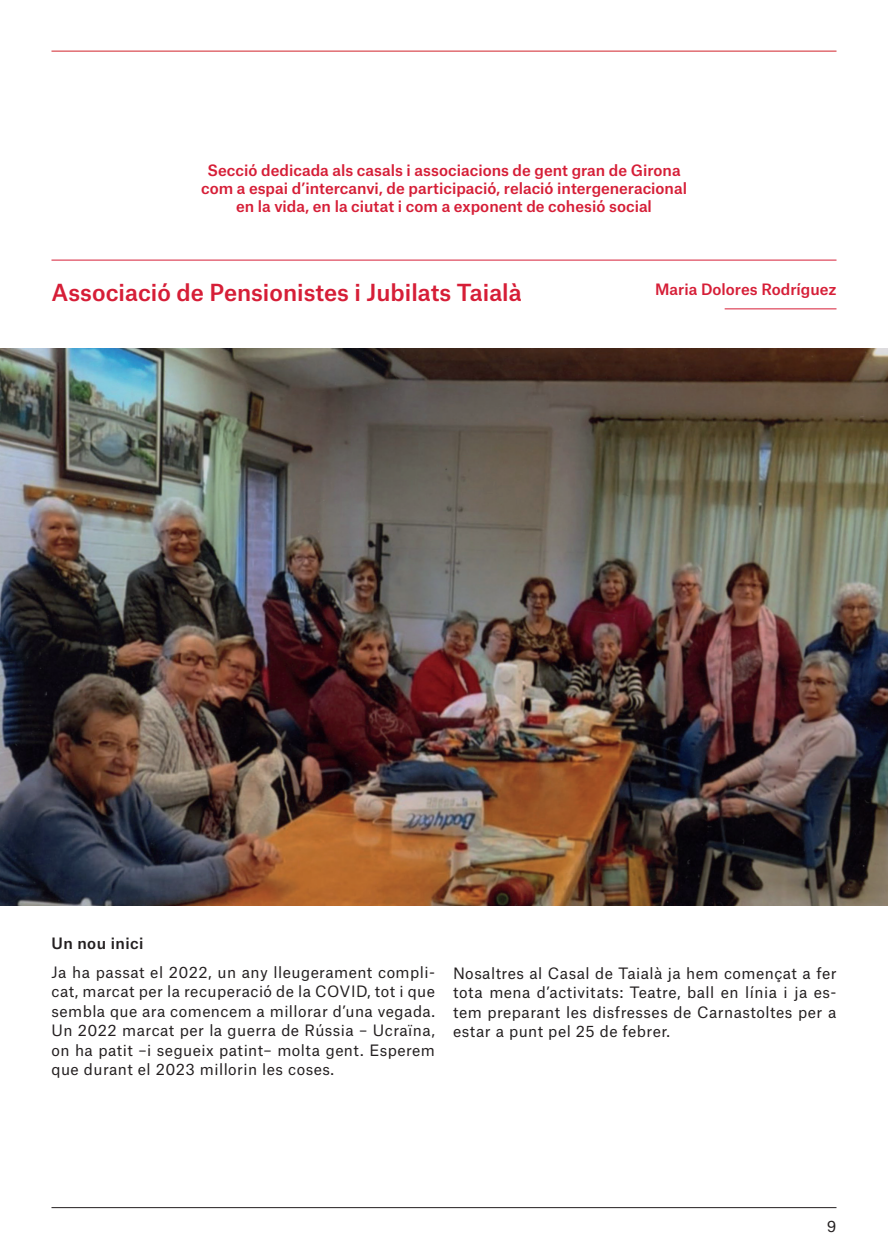
<style>
.page{position:relative;width:888px;height:1258px;background:#fff}
.page>*{position:absolute;margin:0;border:0;box-sizing:border-box;transform-origin:0 0}
.t1{font:500 22.5px "Atlas Grotesk";color:#d61e37}
.texto_corrido{font:15px/19.5px "Atlas Grotesk";letter-spacing:.03em;color:#231f20;text-align:justify}
.t2{font:500 15px "Atlas Grotesk";color:#d61e37}
.texto_corrido-2{font:500 15px "Atlas Grotesk";letter-spacing:.03em;color:#231f20}
</style>
<div class="page">
<hr style="left:51px;top:1207px;width:785px;height:1px;background:#231f20">
<hr style="left:51px;top:51px;width:785px;height:1px;background:#d1232a">
<hr style="left:51px;top:260px;width:785px;height:1px;background:#d61e37">
<hr style="left:725px;top:308px;width:111px;height:1px;background:#d61e37">
<img style="left:0;top:349px;width:888px;height:556px">
<p class="t2" style="left:207px;top:158px;width:475px">Secció dedicada als casals i associacions de gent gran de Girona</p>
<p class="t2" style="left:201px;top:176px;width:487px">com a espai d’intercanvi, de participació, relació intergeneracional</p>
<p class="t2" style="left:236px;top:194px;width:417px">en la vida, en la ciutat i com a exponent de cohesió social</p>
<p class="t1" style="left:51px;top:274px;width:472px">Associació de Pensionistes i Jubilats Taialà</p>
<p class="t2" style="left:655px;top:277px;width:183px">Maria Dolores Rodríguez</p>
<p class="texto_corrido-2" style="left:51px;top:931px;width:94px">Un nou inici</p>
<p class="texto_corrido" style="left:51px;top:960px;width:385px">Ja ha passat el 2022, un any lleugerament compli&shy;cat, marcat per la recuperació de la COVID, tot i que sembla que ara comencem a millorar d’una vegada.<br>Un 2022 marcat per la guerra de Rússia – Ucraïna, on ha patit –i segueix patint– molta gent. Esperem que durant el 2023 millorin les coses.</p>
<p class="texto_corrido" style="left:453px;top:961px;width:385px">Nosaltres al Casal de Taialà ja hem començat a fer tota mena d’activitats: Teatre, ball en línia i ja es&shy;tem preparant les disfresses de Carnastoltes per a estar a punt pel 25 de febrer.</p>
<p class="texto_corrido" style="left:827px;top:1214px;width:11px">9</p>
</div>
